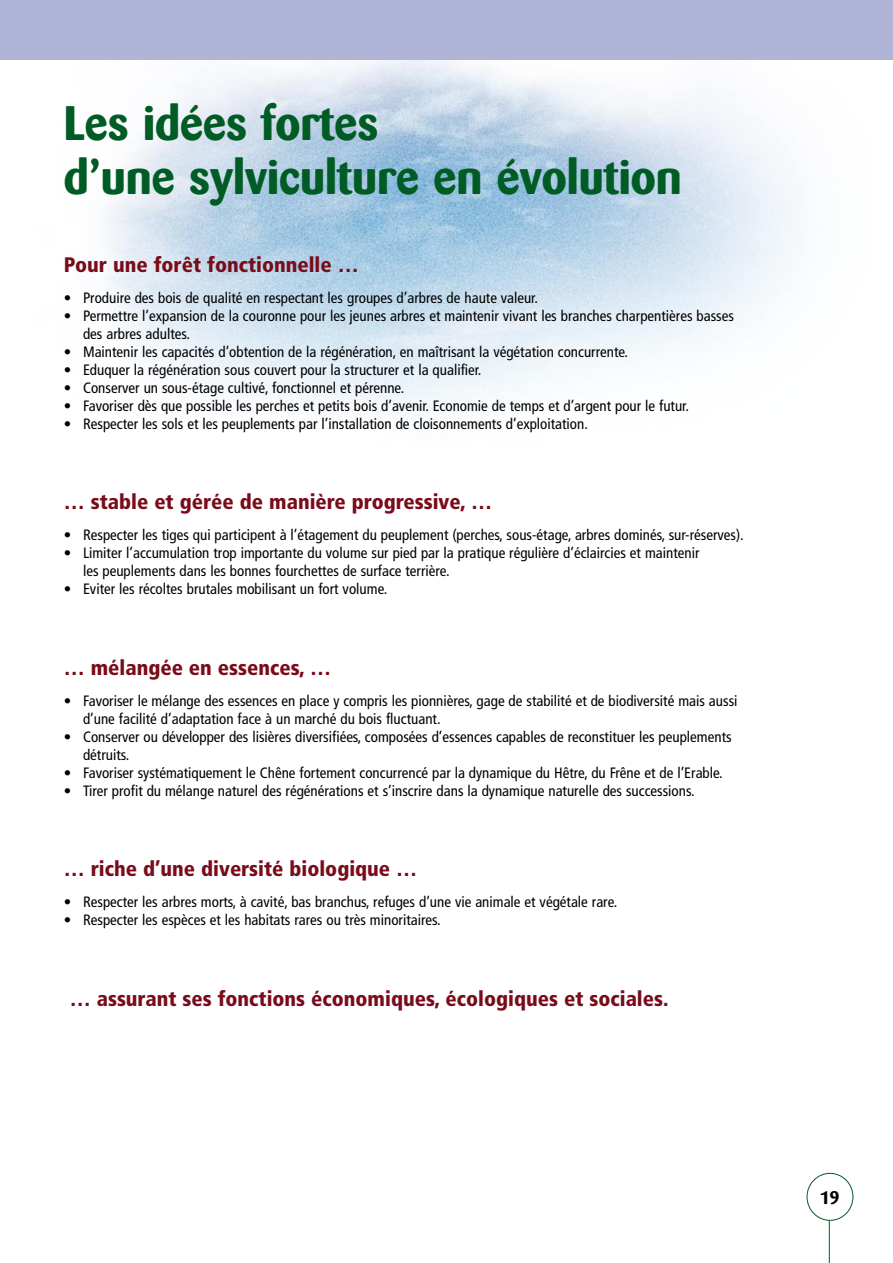
<style>
.page{position:relative;width:893px;height:1263px;background:#fff}
.page>*{position:absolute;margin:0;border:0;box-sizing:border-box;transform-origin:0 0}
.t1{font:700 48px/54px "Barmeno";color:#005c24}
.t2{font:900 condensed 21px "Frutiger";color:#790b1a}
.t3{font:700 18px "Barmeno";color:#000}
.t4{font:condensed 15px/18px "Frutiger";color:#000}
</style>
<div class="page">
<div style="left:0;top:0;width:893px;height:62px;background:#b0b5d7"></div>
<hr style="left:829px;top:1208px;width:1px;height:55px;background:#005c24">
<div style="left:807px;top:1173px;width:46px;height:47px;background:#fff;border-radius:50%"></div>
<div style="left:807px;top:1173px;width:46px;height:48px;border:1px solid #005c24;border-radius:50%"></div>
<div style="left:0;top:61px;width:893px;height:517px;background:#fff"></div>
<img style="left:106px;top:61px;width:694px;height:350px">
<h1 class="t1" style="left:64px;top:96px;width:619px">Les idées fortes<br>d’une sylviculture en évolution</h1>
<h2 class="t2" style="left:64px;top:252px;width:296px">Pour une forêt fonctionnelle …</h2>
<p class="t4" style="left:64px;top:289px;width:476px">• Produire des bois de qualité en respectant les groupes d’arbres de haute valeur.</p>
<p class="t4" style="left:83px;top:307px;width:652px;text-indent:-19px">• Permettre l’expansion de la couronne pour les jeunes arbres et maintenir vivant les branches charpentières basses des arbres adultes.</p>
<p class="t4" style="left:64px;top:343px;width:566px">• Maintenir les capacités d’obtention de la régénération, en maîtrisant la végétation concurrente.</p>
<p class="t4" style="left:64px;top:361px;width:419px">• Eduquer la régénération sous couvert pour la structurer et la qualifier.</p>
<p class="t4" style="left:64px;top:379px;width:342px">• Conserver un sous-étage cultivé, fonctionnel et pérenne.</p>
<p class="t4" style="left:64px;top:397px;width:627px">• Favoriser dès que possible les perches et petits bois d’avenir. Economie de temps et d’argent pour le futur.</p>
<p class="t4" style="left:64px;top:415px;width:526px">• Respecter les sols et les peuplements par l’installation de cloisonnements d’exploitation.</p>
<h2 class="t2" style="left:64px;top:489px;width:430px">… stable et gérée de manière progressive, …</h2>
<p class="t4" style="left:64px;top:526px;width:681px">• Respecter les tiges qui participent à l’étagement du peuplement (perches, sous-étage, arbres dominés, sur-réserves).</p>
<p class="t4" style="left:83px;top:544px;width:618px;text-indent:-19px">• Limiter l’accumulation trop importante du volume sur pied par la pratique régulière d’éclaircies et maintenir les peuplements dans les bonnes fourchettes de surface terrière.</p>
<p class="t4" style="left:64px;top:580px;width:325px">• Eviter les récoltes brutales mobilisant un fort volume.</p>
<h2 class="t2" style="left:64px;top:655px;width:269px">… mélangée en essences, …</h2>
<p class="t4" style="left:83px;top:692px;width:656px;text-indent:-19px">• Favoriser le mélange des essences en place y compris les pionnières, gage de stabilité et de biodiversité mais aussi d’une facilité d’adaptation face à un marché du bois fluctuant.</p>
<p class="t4" style="left:83px;top:728px;width:650px;text-indent:-19px">• Conserver ou développer des lisières diversifiées, composées d’essences capables de reconstituer les peuplements détruits.</p>
<p class="t4" style="left:64px;top:764px;width:661px">• Favoriser systématiquement le Chêne fortement concurrencé par la dynamique du Hêtre, du Frêne et de l’Erable.</p>
<p class="t4" style="left:64px;top:782px;width:632px">• Tirer profit du mélange naturel des régénérations et s’inscrire dans la dynamique naturelle des successions.</p>
<h2 class="t2" style="left:64px;top:856px;width:355px">… riche d’une diversité biologique …</h2>
<p class="t4" style="left:64px;top:893px;width:555px">• Respecter les arbres morts, à cavité, bas branchus, refuges d’une vie animale et végétale rare.</p>
<p class="t4" style="left:64px;top:911px;width:378px">• Respecter les espèces et les habitats rares ou très minoritaires.</p>
<h2 class="t2" style="left:70px;top:986px;width:600px">… assurant ses fonctions économiques, écologiques et sociales.</h2>
<p class="t3" style="left:820px;top:1187px;width:21px">19</p>
</div>
